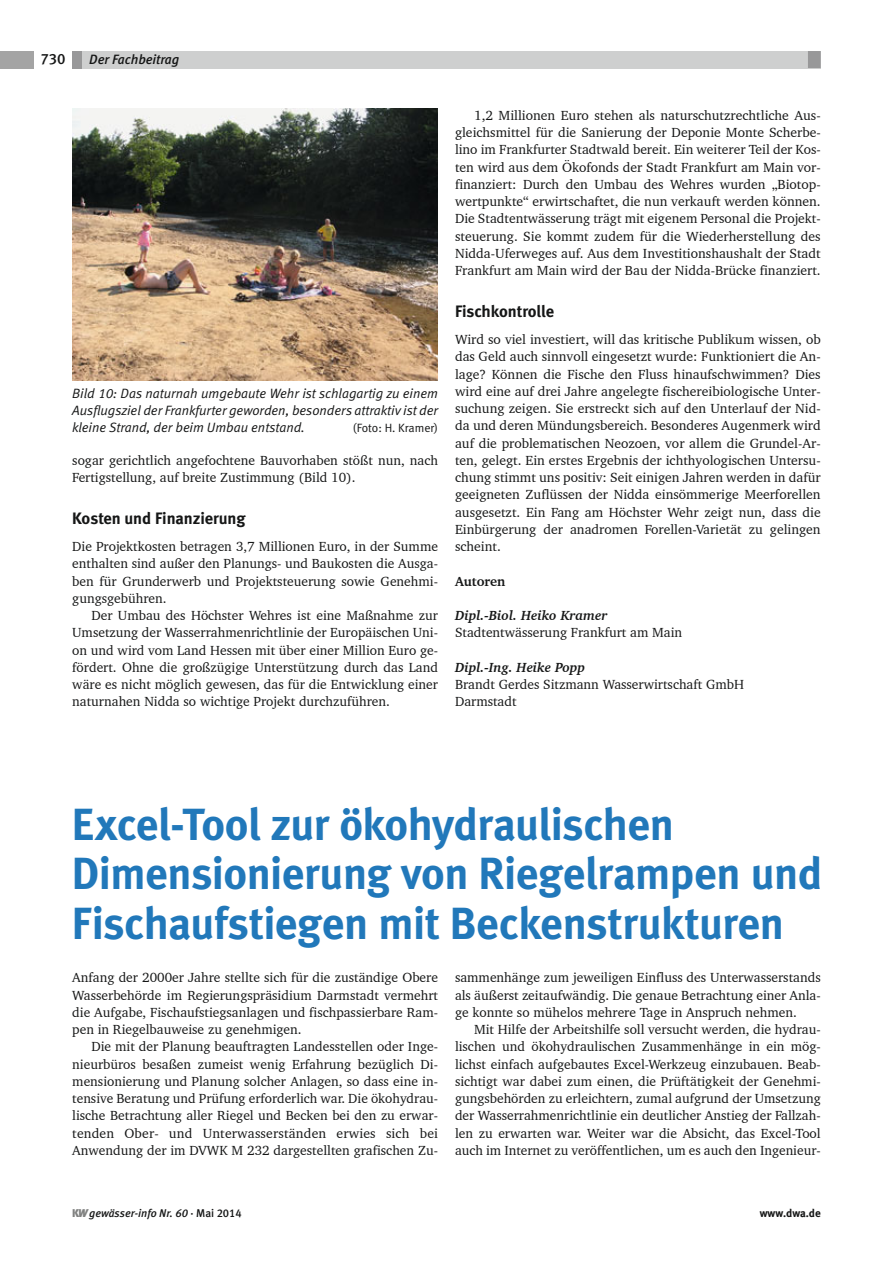
<style>
.page{position:relative;width:893px;height:1263px;background:#fff}
.page>*{position:absolute;margin:0;border:0;box-sizing:border-box;transform-origin:0 0}
.t1{font:45px/49.5px "Meta Bold LF";letter-spacing:-.01em;color:#2178ba}
.t2{font:16.5px "Meta Bold LF";color:#151616}
.t3{font:15px "Meta Medium LF";color:#151616}
.t4{font:13.5px/17.2px "Charter BT";color:#151616;text-align:justify}
.t5{font:italic 13.5px/17.2px "Meta Normal LF";color:#151616;text-align:justify}
.t6{font:italic 700 13.5px "Charter BT";color:#151616}
.t7{font:italic 13.5px "Meta Medium LF";color:#151616}
.t8{font:700 13.5px "Charter BT";color:#151616}
.t9{font:12px "Meta Normal LF";color:#151616}
.t10{font:italic 11.25px "Meta Medium LF";color:#151616}
.t11{font:700 11.25px "Meta";color:#151616}
.s1{font-family:"Meta";font-weight:900;font-style:normal;color:#818281}
.s2{font-family:"Meta";font-weight:900;color:#818281}
.s3{font-style:normal}
</style>
<div class="page">
<div style="left:72px;top:51px;width:11px;height:17px;background:#989899"></div>
<div style="left:106px;top:51px;width:715px;height:17px;background:#cecfcf"></div>
<div style="left:808px;top:51px;width:13px;height:17px;background:#989899"></div>
<div style="left:0;top:51px;width:34px;height:17px;background:#a4a4a4"></div>
<div style="left:83px;top:51px;width:170px;height:17px;background:#cecfcf"></div>
<img style="left:72px;top:108px;width:366px;height:273px">
<p class="t3" style="left:40px;top:53px;width:27px">730</p>
<p class="t7" style="left:89px;top:54px;width:92px">Der Fachbeitrag</p>
<p class="t5" style="left:72px;top:385px;width:367px">Bild 10: Das naturnah umgebaute Wehr ist schlagartig zu einem Ausflugsziel der Frankfurter geworden, besonders attraktiv ist der kleine Strand, der beim Umbau entstand.</p>
<p class="t9" style="left:353px;top:423px;width:87px">(Foto: H. Kramer)</p>
<p class="t4" style="left:72px;top:451px;width:367px">sogar gerichtlich angefochtene Bauvorhaben stößt nun, nach<br>Fertigstellung, auf breite Zustimmung (Bild 10).</p>
<p class="t2" style="left:72px;top:511px;width:175px">Kosten und Finanzierung</p>
<p class="t4" style="left:72px;top:538px;width:367px">Die Projektkosten betragen 3,7 Millionen Euro, in der Summe enthalten sind außer den Planungs- und Baukosten die Ausga&shy;ben für Grunderwerb und Projektsteuerung sowie Genehmi&shy;gungsgebühren.</p>
<p class="t4" style="left:72px;top:607px;width:367px;text-indent:19px">Der Umbau des Höchster Wehres ist eine Maßnahme zur Umsetzung der Wasserrahmenrichtlinie der Europäischen Uni&shy;on und wird vom Land Hessen mit über einer Million Euro ge&shy;fördert. Ohne die großzügige Unterstützung durch das Land wäre es nicht möglich gewesen, das für die Entwicklung einer naturnahen Nidda so wichtige Projekt durchzuführen.</p>
<p class="t4" style="left:455px;top:106px;width:367px;text-indent:19px">1,2 Millionen Euro stehen als naturschutzrechtliche Aus&shy;gleichsmittel für die Sanierung der Deponie Monte Scherbe&shy;lino im Frankfurter Stadtwald bereit. Ein weiterer Teil der Kos&shy;ten wird aus dem Ökofonds der Stadt Frankfurt am Main vor&shy;finanziert: Durch den Umbau des Wehres wurden „Biotop&shy;wertpunkte“ erwirtschaftet, die nun verkauft werden können.<br>Die Stadtentwässerung trägt mit eigenem Personal die Projekt&shy;steuerung. Sie kommt zudem für die Wiederherstellung des Nidda-Uferweges auf. Aus dem Investitionshaushalt der Stadt Frankfurt am Main wird der Bau der Nidda-Brücke finanziert.</p>
<p class="t2" style="left:455px;top:304px;width:101px">Fischkontrolle</p>
<p class="t4" style="left:455px;top:331px;width:367px">Wird so viel investiert, will das kritische Publikum wissen, ob das Geld auch sinnvoll eingesetzt wurde: Funktioniert die An&shy;lage? Können die Fische den Fluss hinaufschwimmen? Dies wird eine auf drei Jahre angelegte fischereibiologische Unter&shy;suchung zeigen. Sie erstreckt sich auf den Unterlauf der Nid&shy;da und deren Mündungsbereich. Besonderes Augenmerk wird auf die problematischen Neozoen, vor allem die Grundel-Ar&shy;ten, gelegt. Ein erstes Ergebnis der ichthyologischen Untersu&shy;chung stimmt uns positiv: Seit einigen Jahren werden in dafür geeigneten Zuflüssen der Nidda einsömmerige Meerforellen ausgesetzt. Ein Fang am Höchster Wehr zeigt nun, dass die Einbürgerung der anadromen Forellen-Varietät zu gelingen scheint.</p>
<p class="t8" style="left:455px;top:573px;width:52px">Autoren</p>
<p class="t6" style="left:455px;top:607px;width:154px">Dipl.-Biol. Heiko Kramer</p>
<p class="t4" style="left:455px;top:624px;width:229px">Stadtentwässerung Frankfurt am Main</p>
<p class="t6" style="left:455px;top:659px;width:132px">Dipl.-Ing. Heike Popp</p>
<p class="t4" style="left:455px;top:676px;width:291px">Brandt Gerdes Sitzmann Wasserwirtschaft GmbH<br>Darmstadt</p>
<h1 class="t1" style="left:72px;top:803px;width:752px">Excel-Tool zur ökohydraulischen<br>Dimensionierung von Riegelrampen und<br>Fischaufstiegen mit Beckenstrukturen</h1>
<p class="t4" style="left:72px;top:969px;width:367px">Anfang der 2000er Jahre stellte sich für die zuständige Obere Wasserbehörde im Regierungspräsidium Darmstadt vermehrt die Aufgabe, Fischaufstiegsanlagen und fischpassierbare Ram&shy;pen in Riegelbauweise zu genehmigen.</p>
<p class="t4" style="left:72px;top:1038px;width:367px;text-indent:19px">Die mit der Planung beauftragten Landesstellen oder Inge&shy;nieurbüros besaßen zumeist wenig Erfahrung bezüglich Di&shy;mensionierung und Planung solcher Anlagen, so dass eine in&shy;tensive Beratung und Prüfung erforderlich war. Die ökohydrau&shy;lische Betrachtung aller Riegel und Becken bei den zu erwar&shy;tenden Ober- und Unterwasserständen erwies sich bei Anwendung der im DVWK M 232 dargestellten grafischen Zu-</p>
<p class="t4" style="left:455px;top:969px;width:367px">sammenhänge zum jeweiligen Einfluss des Unterwasserstands als äußerst zeitaufwändig. Die genaue Betrachtung einer Anla&shy;ge konnte so mühelos mehrere Tage in Anspruch nehmen.</p>
<p class="t4" style="left:455px;top:1021px;width:367px;text-indent:19px">Mit Hilfe der Arbeitshilfe soll versucht werden, die hydrau&shy;lischen und ökohydraulischen Zusammenhänge in ein mög&shy;lichst einfach aufgebautes Excel-Werkzeug einzubauen. Beab&shy;sichtigt war dabei zum einen, die Prüftätigkeit der Genehmi&shy;gungsbehörden zu erleichtern, zumal aufgrund der Umsetzung der Wasserrahmenrichtlinie ein deutlicher Anstieg der Fallzah&shy;len zu erwarten war. Weiter war die Absicht, das Excel-Tool auch im Internet zu veröffentlichen, um es auch den Ingenieur-</p>
<p class="t10" style="left:72px;top:1208px;width:171px"><span class="s1">K</span><span class="s2">W</span>gewässer-info Nr. 60 <span class="s3">· Mai 2014</span></p>
<p class="t11" style="left:760px;top:1208px;width:62px">www.dwa.de</p>
</div>
